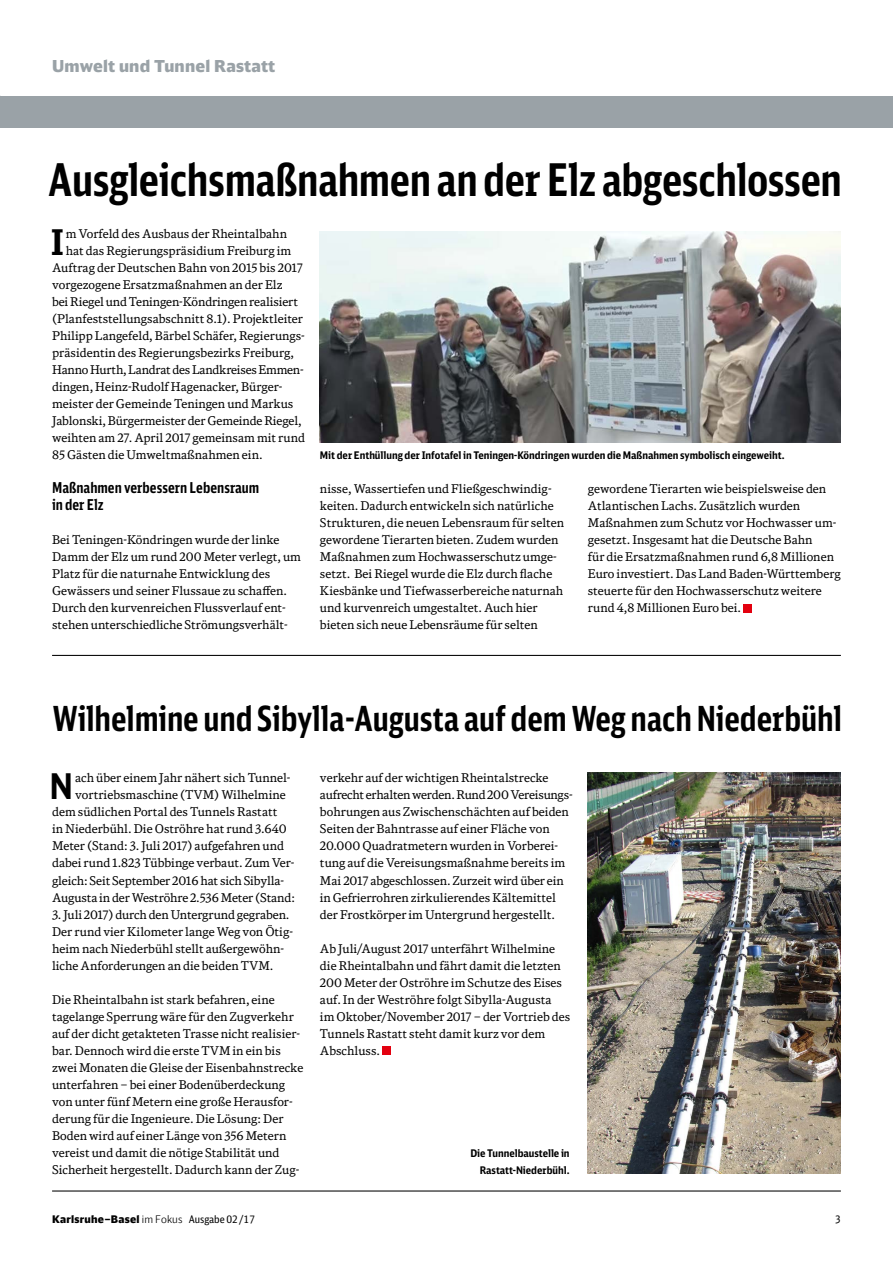
<style>
.page{position:relative;width:893px;height:1263px;background:#fff}
.page>*{position:absolute;margin:0;border:0;box-sizing:border-box;transform-origin:0 0}
.t1{font:700 45px "DB Sans Comp";letter-spacing:-.01em;color:#000}
.t2{font:700 35.4px "DB Sans Cond";color:#000}
.t3{font:700 34.5px "DB Sans Comp";letter-spacing:-.005em;color:#000}
.t4{font:900 16.5px "DB Head";letter-spacing:.015em;color:#9aa2a7}
.t5{font:700 15px/17px "DB Sans Comp";color:#000}
.t6{font:12px/17px "DB News";color:#000}
.t7{font:12px "DB News";letter-spacing:-.02em;color:#000}
.t8{font:700 10.5px/17px "DB Sans Cond";color:#000;text-align:right}
.t9{font:900 10.5px "DB Head";letter-spacing:.025em;color:#000}
.t10{font:10.5px "DB Sans Cond";color:#000}
.s1{font-weight:300}
.s2{font-family:"DB Sans Cond";font-weight:400}
</style>
<div class="page">
<div style="left:0;top:96px;width:893px;height:32px;background:#9aa2a7"></div>
<img style="left:320px;top:232px;width:521px;height:210px">
<hr style="left:52px;top:655px;width:789px;height:1px;background:#000">
<div style="left:743px;top:604px;width:9px;height:8px;background:#e3000f"></div>
<img style="left:588px;top:772px;width:253px;height:402px">
<div style="left:382px;top:1046px;width:8px;height:8px;background:#e3000f"></div>
<hr style="left:52px;top:1190px;width:789px;height:1px;background:#000">
<h3 class="t4" style="left:52px;top:56px;width:225px">Umwelt und Tunnel Rastatt</h3>
<h1 class="t1" style="left:48px;top:151px;width:796px">Ausgleichsmaßnahmen an der Elz abgeschlossen</h1>
<h2 class="t2" style="left:51px;top:220px;width:15px">I</h2>
<p class="t6" style="left:66px;top:225px;width:223px">m Vorfeld des Ausbaus der Rheintalbahn</p>
<p class="t6" style="left:66px;top:242px;width:227px">hat das Regierungspräsidium Freiburg im</p>
<p class="t6" style="left:52px;top:259px;width:252px">Auftrag der Deutschen Bahn von 2015 bis 2017</p>
<p class="t6" style="left:52px;top:276px;width:232px">vorgezogene Ersatzmaßnahmen an der Elz</p>
<p class="t6" style="left:52px;top:293px;width:248px">bei Riegel und Teningen-Köndringen realisiert</p>
<p class="t6" style="left:52px;top:310px;width:253px">(Planfeststellungsabschnitt 8.1). Projektleiter</p>
<p class="t6" style="left:52px;top:327px;width:254px">Philipp Langefeld, Bärbel Schäfer, Regierungs-</p>
<p class="t6" style="left:52px;top:344px;width:244px">präsidentin des Regierungsbezirks Freiburg,</p>
<p class="t7" style="left:52px;top:362px;width:253px">Hanno Hurth, Landrat des Landkreises Emmen-</p>
<p class="t6" style="left:52px;top:378px;width:231px">dingen, Heinz-Rudolf Hagenacker, Bürger-</p>
<p class="t6" style="left:52px;top:395px;width:243px">meister der Gemeinde Teningen und Markus</p>
<p class="t6" style="left:52px;top:412px;width:251px">Jablonski, Bürgermeister der Gemeinde Riegel,</p>
<p class="t6" style="left:52px;top:429px;width:255px">weihten am 27. April 2017 gemeinsam mit rund</p>
<p class="t6" style="left:52px;top:446px;width:212px">85 Gästen die Umweltmaßnahmen ein.</p>
<p class="t5" style="left:52px;top:479px;width:209px">Maßnahmen verbessern Lebensraum in der Elz</p>
<p class="t6" style="left:52px;top:531px;width:250px">Bei Teningen-Köndringen wurde der linke Damm der Elz um rund 200 Meter verlegt, um Platz für die naturnahe Entwicklung des Gewässers und seiner Flussaue zu schaffen.<br>Durch den kurvenreichen Flussverlauf ent&shy;stehen unterschiedliche Strömungsverhält-</p>
<p class="t8" style="left:320px;top:447px;width:466px">Mit der Enthüllung der Infotafel in Teningen-Köndringen wurden die Maßnahmen symbolisch eingeweiht.</p>
<p class="t6" style="left:320px;top:480px;width:246px">nisse, Wassertiefen und Fließgeschwindig&shy;keiten. Dadurch entwickeln sich natürliche Strukturen, die neuen Lebensraum für selten gewordene Tierarten bieten. Zudem wurden Maßnahmen zum Hochwasserschutz umge&shy;setzt. Bei Riegel wurde die Elz durch flache Kiesbänke und Tiefwasserbereiche naturnah und kurvenreich umgestaltet. Auch hier bieten sich neue Lebensräume für selten</p>
<p class="t6" style="left:588px;top:480px;width:254px">gewordene Tierarten wie beispielsweise den Atlantischen Lachs. Zusätzlich wurden Maßnahmen zum Schutz vor Hochwasser um&shy;gesetzt. Insgesamt hat die Deutsche Bahn<br>für die Ersatzmaßnahmen rund 6,8 Millionen Euro investiert. Das Land Baden-Württemberg steuerte für den Hochwasserschutz weitere rund 4,8 Millionen Euro bei.</p>
<h3 class="t3" style="left:53px;top:698px;width:791px">Wilhelmine und Sibylla-Augusta auf dem Weg nach Niederbühl</h3>
<h2 class="t2" style="left:50px;top:764px;width:25px">N</h2>
<p class="t6" style="left:75px;top:769px;width:217px">ach über einem Jahr nähert sich Tunnel-</p>
<p class="t6" style="left:320px;top:769px;width:254px">verkehr auf der wichtigen Rheintalstrecke aufrecht erhalten werden. Rund 200 Vereisungs&shy;bohrungen aus Zwischenschächten auf beiden Seiten der Bahntrasse auf einer Fläche von 20.000 Quadratmetern wurden in Vorberei&shy;tung auf die Vereisungsmaßnahme bereits im Mai 2017 abgeschlossen. Zurzeit wird über ein in Gefrierrohren zirkulierendes Kältemittel der Frostkörper im Untergrund hergestellt.</p>
<p class="t6" style="left:320px;top:939px;width:252px">Ab Juli/August 2017 unterfährt Wilhelmine die Rheintalbahn und fährt damit die letzten 200 Meter der Oströhre im Schutze des Eises auf. In der Weströhre folgt Sibylla-Augusta<br>im Oktober/November 2017 – der Vortrieb des Tunnels Rastatt steht damit kurz vor dem Abschluss.</p>
<p class="t6" style="left:75px;top:786px;width:212px">vortriebsmaschine (TVM) Wilhelmine</p>
<p class="t6" style="left:52px;top:803px;width:227px">dem südlichen Portal des Tunnels Rastatt</p>
<p class="t6" style="left:52px;top:820px;width:236px">in Niederbühl. Die Oströhre hat rund 3.640</p>
<p class="t6" style="left:52px;top:837px;width:233px">Meter (Stand: 3. Juli 2017) aufgefahren und</p>
<p class="t6" style="left:52px;top:854px;width:244px">dabei rund 1.823 Tübbinge verbaut. Zum Ver-</p>
<p class="t6" style="left:52px;top:871px;width:233px">gleich: Seit September 2016 hat sich Sibylla-</p>
<p class="t6" style="left:52px;top:888px;width:244px">Augusta in der Weströhre 2.536 Meter (Stand:</p>
<p class="t6" style="left:52px;top:905px;width:242px">3. Juli 2017) durch den Untergrund gegraben.<br>Der rund vier Kilometer lange Weg von Ötig&shy;heim nach Niederbühl stellt außergewöhn&shy;liche Anforderungen an die beiden TVM.</p>
<p class="t6" style="left:52px;top:990px;width:253px">Die Rheintalbahn ist stark befahren, eine tagelange Sperrung wäre für den Zugverkehr auf der dicht getakteten Trasse nicht realisier&shy;bar. Dennoch wird die erste TVM in ein bis zwei Monaten die Gleise der Eisenbahnstrecke unterfahren – bei einer Bodenüberdeckung von unter fünf Metern eine große Herausfor&shy;derung für die Ingenieure. Die Lösung: Der Boden wird auf einer Länge von 356 Metern vereist und damit die nötige Stabilität und Sicherheit hergestellt. Dadurch kann der Zug-</p>
<p class="t8" style="left:470px;top:1144px;width:101px">Die Tunnelbaustelle in<br>Rastatt-Niederbühl.</p>
<p class="t9" style="left:52px;top:1212px;width:205px">Karlsruhe–Basel <span class="s1">im Fokus</span> <span class="s2">Ausgabe 02 /17</span></p>
<p class="t10" style="left:835px;top:1212px;width:7px">3</p>
</div>
